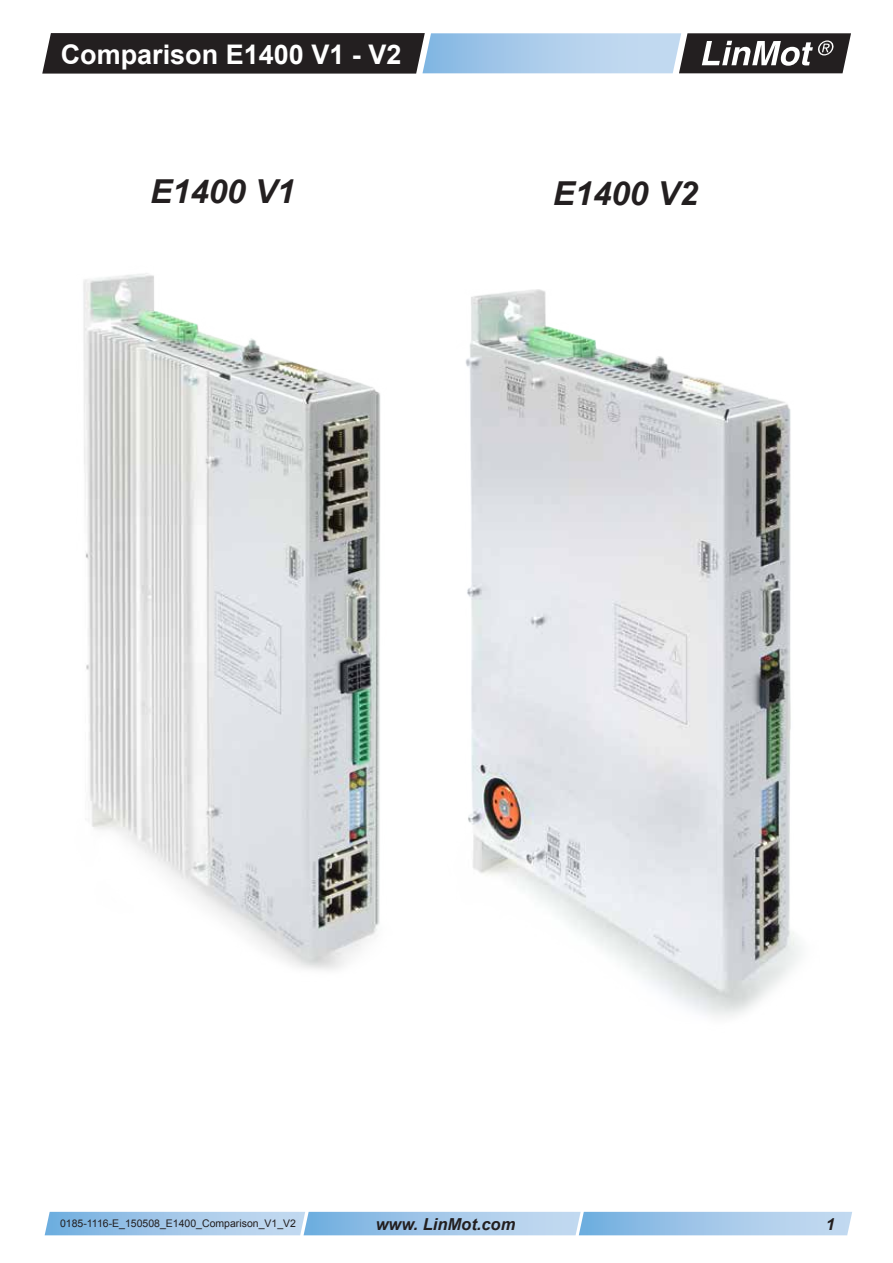
<style>
.page{position:relative;width:893px;height:1263px;background:#fff}
.page>*{position:absolute;margin:0;border:0;box-sizing:border-box;transform-origin:0 0}
.t1{font:italic 700 33px "Arial";color:#231f20}
.t2{font:700 27px "Arial";color:#fff}
.t3{font:italic 700 16.5px "Arial";color:#231f20}
.t4{font:10.5px "Arial";color:#231f20}
</style>
<div class="page">
<svg style="left:45px;top:1212px;width:807px;height:23px;background:#a1c7e9"></svg>
<svg style="left:42px;top:33px;width:809px;height:41px;background:#5e666f"></svg>
<img style="left:465px;top:290px;width:336px;height:726px">
<img style="left:83px;top:273px;width:298px;height:697px">
<h2 class="t2" style="left:61px;top:37px;width:342px">Comparison E1400 V1 - V2</h2>
<h1 class="t1" style="left:150px;top:169px;width:146px">E1400 V1</h1>
<h1 class="t1" style="left:553px;top:171px;width:146px">E1400 V2</h1>
<p class="t4" style="left:60px;top:1217px;width:238px">0185-1116-E_150508_E1400_Comparison_V1_V2</p>
<h3 class="t3" style="left:376px;top:1213px;width:141px">www. LinMot.com</h3>
<h3 class="t3" style="left:826px;top:1213px;width:11px">1</h3>
</div>
